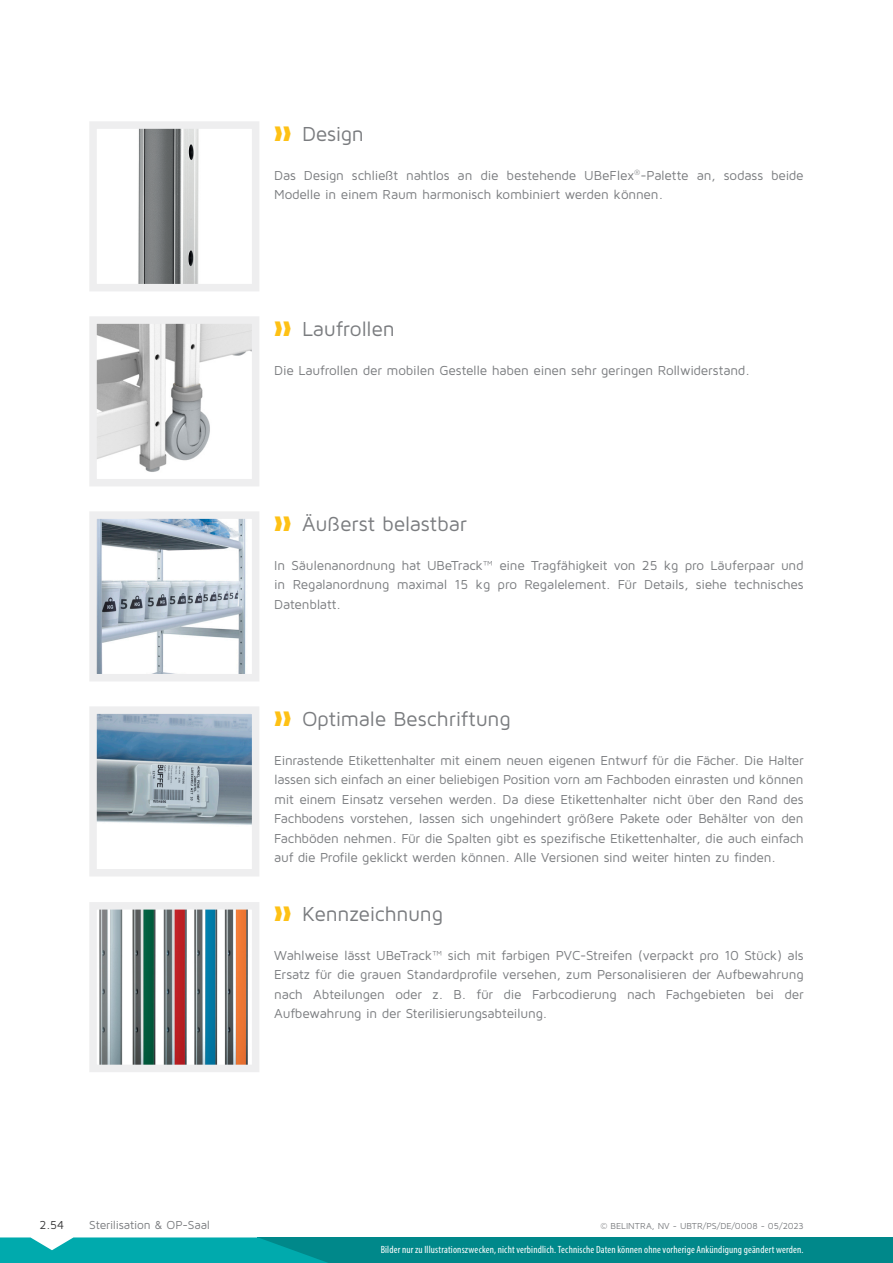
<style>
.page{position:relative;width:893px;height:1263px;background:#fff}
.page>*{position:absolute;margin:0;border:0;box-sizing:border-box;transform-origin:0 0}
.t1{font:21px "Maven Pro";letter-spacing:-.015em;color:#7a7c7f}
.main__body_NL{font:13.5px/19.5px "Maven Pro";letter-spacing:-.015em;color:#7a7c7f;text-align:justify}
.t2{font:12px "Maven Pro";letter-spacing:-.015em;color:#7a7c7f}
.t3{font:12px "Maven Pro";color:#3c3c3d}
.t4{font:condensed 10.5px "Myriad Pro";letter-spacing:.015em;color:#fff}
.Paragraph_Style_2{font:9px "Maven Pro";letter-spacing:-.005em;color:#7a7c7f}
.s1{color:#fec115}
</style>
<div class="page">
<img style="left:98px;top:520px;width:148px;height:152px">
<div style="left:89px;top:511px;width:170px;height:170px;border:8px solid #eeeeef"></div>
<img style="left:138px;top:130px;width:61px;height:152px">
<div style="left:89px;top:121px;width:170px;height:170px;border:8px solid #eeeeef"></div>
<img style="left:98px;top:715px;width:152px;height:110px">
<div style="left:89px;top:706px;width:170px;height:170px;border:8px solid #eeeeef"></div>
<img style="left:99px;top:911px;width:149px;height:152px">
<div style="left:89px;top:902px;width:170px;height:170px;border:8px solid #eeeeef"></div>
<img style="left:98px;top:325px;width:152px;height:147px">
<div style="left:89px;top:316px;width:170px;height:170px;border:8px solid #eeeeef"></div>
<div style="left:258px;top:1237px;width:635px;height:26px;background:#00888a"></div>
<svg style="left:0;top:1237px;width:328px;height:26px;background:#0baaad"></svg>
<p class="t1" style="left:274px;top:121px;width:91px"><span class="s1">❱❱</span> Design</p>
<p class="main__body_NL" style="left:274px;top:165px;width:531px">Das Design schließt nahtlos an die bestehende UBeFlex<sup>®</sup>-Palette an, sodass beide<br>Modelle in einem Raum harmonisch kombiniert werden können.</p>
<p class="t1" style="left:274px;top:316px;width:122px"><span class="s1">❱❱</span> Laufrollen</p>
<p class="main__body_NL" style="left:274px;top:360px;width:477px">Die Laufrollen der mobilen Gestelle haben einen sehr geringen Rollwiderstand.</p>
<p class="t1" style="left:274px;top:511px;width:194px"><span class="s1">❱❱</span> Äußerst belastbar</p>
<p class="main__body_NL" style="left:274px;top:555px;width:531px">In Säulenanordnung hat UBeTrack™ eine Tragfähigkeit von 25 kg pro Läuferpaar und in Regalanordnung maximal 15 kg pro Regalelement. Für Details, siehe technisches Datenblatt.</p>
<p class="t1" style="left:274px;top:706px;width:238px"><span class="s1">❱❱</span> Optimale Beschriftung</p>
<p class="main__body_NL" style="left:274px;top:750px;width:531px">Einrastende Etikettenhalter mit einem neuen eigenen Entwurf für die Fächer. Die Halter lassen sich einfach an einer beliebigen Position vorn am Fachboden einrasten und können mit einem Einsatz versehen werden. Da diese Etikettenhalter nicht über den Rand des Fachbodens vorstehen, lassen sich ungehindert größere Pakete oder Behälter von den Fachböden nehmen. Für die Spalten gibt es spezifische Etikettenhalter, die auch einfach auf die Profile geklickt werden können. Alle Versionen sind weiter hinten zu finden.</p>
<p class="t1" style="left:274px;top:901px;width:170px"><span class="s1">❱❱</span> Kennzeichnung</p>
<p class="main__body_NL" style="left:274px;top:945px;width:531px">Wahlweise lässt UBeTrack™ sich mit farbigen PVC-Streifen (verpackt pro 10 Stück) als Ersatz für die grauen Standardprofile versehen, zum Personalisieren der Aufbewahrung nach Abteilungen oder z. B. für die Farbcodierung nach Fachgebieten bei der Aufbewahrung in der Sterilisierungsabteilung.</p>
<p class="t3" style="left:39px;top:1217px;width:26px">2.54</p>
<p class="t2" style="left:89px;top:1217px;width:122px">Sterilisation &amp; OP-Saal</p>
<p class="Paragraph_Style_2" style="left:601px;top:1220px;width:205px">© BELINTRA, NV - UBTR/PS/DE/0008 - 05/2023</p>
<p class="t4" style="left:381px;top:1244px;width:424px">Bilder nur zu Illustrationszwecken, nicht verbindlich. Technische Daten können ohne vorherige Ankündigung geändert werden.</p>
</div>
